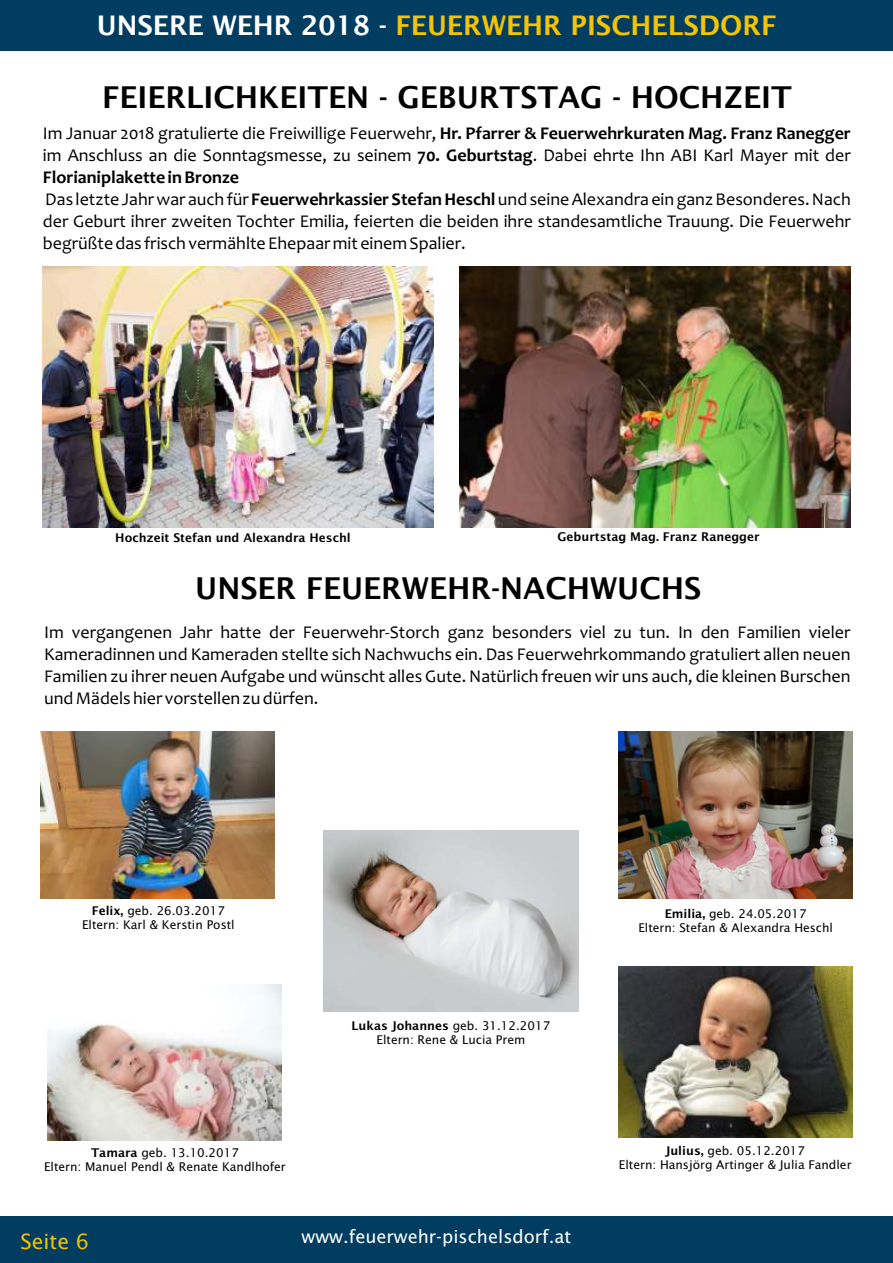
<style>
.page{position:relative;width:893px;height:1263px;background:#fff}
.page>*{position:absolute;margin:0;border:0;box-sizing:border-box;transform-origin:0 0}
.t1{font:30px "Lucida Sans";color:#000}
.t2{font:27px "Lucida Sans";color:#f5c400}
.t3{font:21px "Lucida Sans";color:#f5c400}
.t4{font:18px/21.9px "Candara";color:#000;text-align:justify}
.t5{font:18px "Lucida Sans";color:#fff}
.t6{font:12px/13.6px "Lucida Sans";color:#000;text-align:center}
.s1{color:#fff}
.s2{font-weight:700}
</style>
<div class="page">
<div style="left:0;top:0;width:893px;height:51px;background:#003d61"></div>
<div style="left:0;top:1217px;width:893px;height:46px;background:#003d61"></div>
<img style="left:48px;top:984px;width:233px;height:156px">
<img style="left:323px;top:830px;width:255px;height:182px">
<img style="left:41px;top:731px;width:234px;height:168px">
<img style="left:618px;top:731px;width:234px;height:168px">
<img style="left:618px;top:967px;width:234px;height:171px">
<img style="left:42px;top:266px;width:391px;height:261px">
<img style="left:459px;top:266px;width:392px;height:261px">
<h2 class="t2" style="left:97px;top:14px;width:681px"><span class="s1">UNSERE WEHR 2018 -</span> FEUERWEHR PISCHELSDORF</h2>
<h1 class="t1" style="left:102px;top:85px;width:691px">FEIERLICHKEITEN - GEBURTSTAG - HOCHZEIT</h1>
<p class="t4" style="left:43px;top:124px;width:809px;text-align:left">Im Januar 2018 gratulierte die Freiwillige Feuerwehr, <span class="s2">Hr. Pfarrer &amp; Feuerwehrkuraten Mag. Franz Ranegger </span>im Anschluss an die Sonntagsmesse, zu seinem <span class="s2">70. Geburtstag</span>. Dabei ehrte Ihn ABI Karl Mayer mit der <span class="s2">Florianiplakette in Bronze<br></span>Das letzte Jahr war auch für <span class="s2">Feuerwehrkassier Stefan Heschl</span>und seine Alexandra ein ganz Besonderes. Nach der Geburt ihrer zweiten Tochter Emilia, feierten die beiden ihre standesamtliche Trauung. Die Feuerwehr begrüßte das frisch vermählte Ehepaar mit einem Spalier.</p>
<p class="t6" style="left:115px;top:532px;width:237px">Hochzeit Stefan und Alexandra Heschl</p>
<p class="t6" style="left:558px;top:531px;width:204px">Geburtstag Mag. Franz Ranegger</p>
<h1 class="t1" style="left:195px;top:576px;width:507px">UNSER FEUERWEHR-NACHWUCHS</h1>
<p class="t4" style="left:44px;top:623px;width:808px">Im vergangenen Jahr hatte der Feuerwehr-Storch ganz besonders viel zu tun. In den Familien vieler Kameradinnen und Kameraden stellte sich Nachwuchs ein. Das Feuerwehrkommando gratuliert allen neuen Familien zu ihrer neuen Aufgabe und wünscht alles Gute. Natürlich freuen wir uns auch, die kleinen Burschen und Mädels hier vorstellen zu dürfen.</p>
<p class="t6" style="left:82px;top:905px;width:154px">Felix, geb. 26.03.2017<br>Eltern: Karl &amp; Kerstin Postl</p>
<p class="t6" style="left:638px;top:908px;width:196px">Emilia, geb. 24.05.2017<br>Eltern: Stefan &amp; Alexandra Heschl</p>
<p class="t6" style="left:44px;top:1147px;width:243px">Tamara geb. 13.10.2017<br>Eltern: Manuel Pendl &amp; Renate Kandlhofer</p>
<p class="t6" style="left:352px;top:1020px;width:200px">Lukas Johannes geb. 31.12.2017<br>Eltern: Rene &amp; Lucia Prem</p>
<p class="t3" style="left:20px;top:1232px;width:70px">Seite 6</p>
<p class="t5" style="left:302px;top:1229px;width:271px">www.feuerwehr-pischelsdorf.at</p>
<p class="t6" style="left:619px;top:1145px;width:234px">Julius, geb. 05.12.2017<br>Eltern: Hansjörg Artinger &amp; Julia Fandler</p>
</div>
